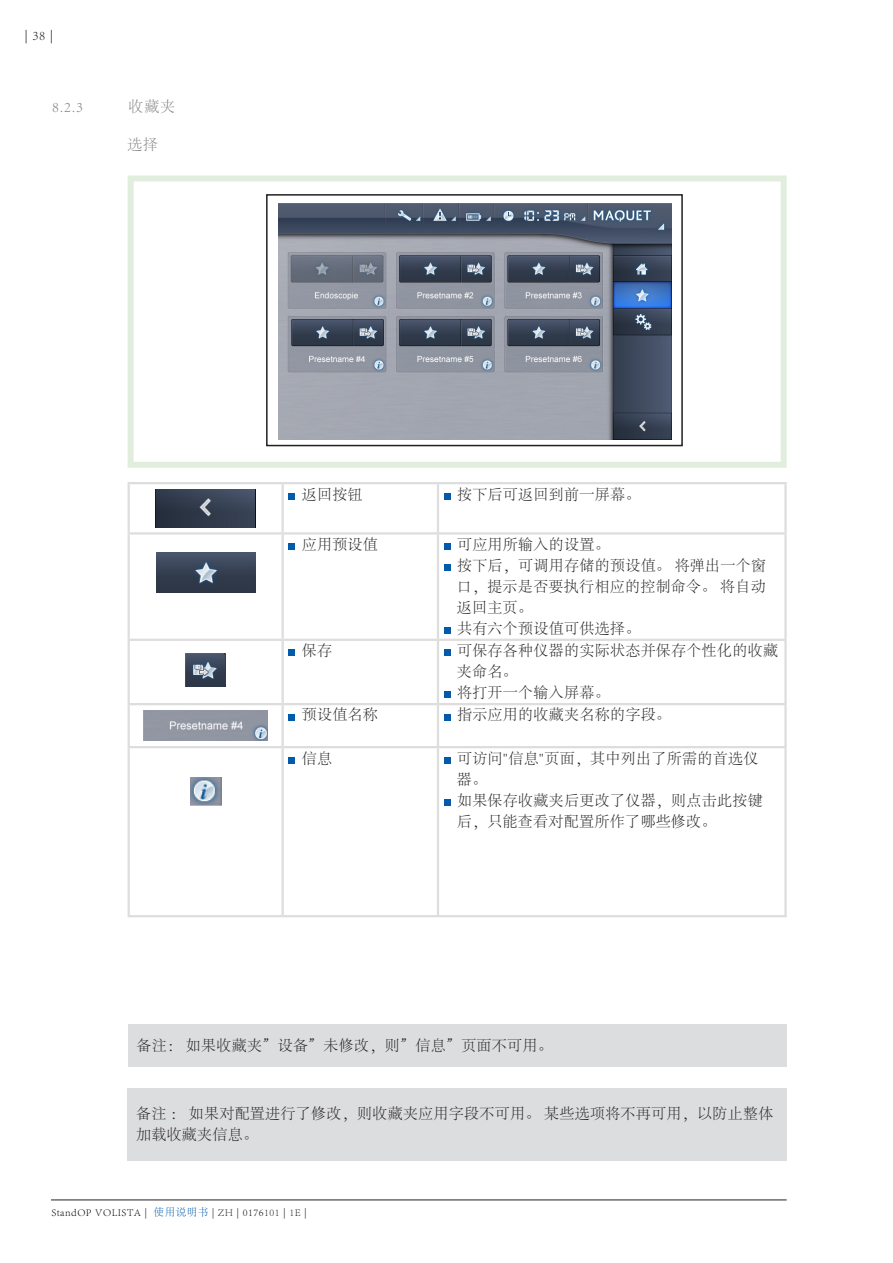
<style>
.page{position:relative;width:893px;height:1263px;background:#fff}
.page>*{position:absolute;margin:0;border:0;box-sizing:border-box;transform-origin:0 0}
.COPY-roman_10_14pt{font:300 15px/21px "Adobe Song Std";letter-spacing:.02em;color:#231f20}
.HEADLINE02_10_14pt_g{font:300 15px "Adobe Song Std";color:#808285}
.t1{font:300 13.5px "Adobe Song Std";color:#231f20}
.t2{font:300 10.5px "Adobe Song Std";letter-spacing:.05em;color:#000}
.s1{color:#231f20}
.s2{color:#015aaa}
</style>
<div class="page">
<hr style="left:51px;top:1199px;width:736px;height:1px;background:#231f20">
<hr style="left:128px;top:482px;width:155px;height:2px;background:#dcdddf">
<hr style="left:128px;top:484px;width:2px;height:48px;background:#dcdddf">
<hr style="left:283px;top:482px;width:155px;height:2px;background:#dcdddf">
<hr style="left:282px;top:484px;width:2px;height:48px;background:#dcdddf">
<hr style="left:438px;top:482px;width:349px;height:2px;background:#dcdddf">
<hr style="left:437px;top:484px;width:2px;height:48px;background:#dcdddf">
<hr style="left:784px;top:484px;width:3px;height:48px;background:#dcdddf">
<hr style="left:128px;top:532px;width:155px;height:2px;background:#dcdddf">
<hr style="left:128px;top:534px;width:2px;height:105px;background:#dcdddf">
<hr style="left:283px;top:532px;width:155px;height:2px;background:#dcdddf">
<hr style="left:282px;top:534px;width:2px;height:105px;background:#dcdddf">
<hr style="left:438px;top:532px;width:349px;height:2px;background:#dcdddf">
<hr style="left:437px;top:534px;width:2px;height:105px;background:#dcdddf">
<hr style="left:784px;top:534px;width:3px;height:105px;background:#dcdddf">
<hr style="left:128px;top:639px;width:155px;height:2px;background:#dcdddf">
<hr style="left:128px;top:641px;width:2px;height:62px;background:#dcdddf">
<hr style="left:283px;top:639px;width:155px;height:2px;background:#dcdddf">
<hr style="left:282px;top:641px;width:2px;height:62px;background:#dcdddf">
<hr style="left:438px;top:639px;width:349px;height:2px;background:#dcdddf">
<hr style="left:437px;top:641px;width:2px;height:62px;background:#dcdddf">
<hr style="left:784px;top:641px;width:3px;height:62px;background:#dcdddf">
<hr style="left:128px;top:703px;width:155px;height:2px;background:#dcdddf">
<hr style="left:128px;top:705px;width:2px;height:41px;background:#dcdddf">
<hr style="left:283px;top:703px;width:155px;height:2px;background:#dcdddf">
<hr style="left:282px;top:705px;width:2px;height:41px;background:#dcdddf">
<hr style="left:438px;top:703px;width:349px;height:2px;background:#dcdddf">
<hr style="left:437px;top:705px;width:2px;height:41px;background:#dcdddf">
<hr style="left:784px;top:705px;width:3px;height:41px;background:#dcdddf">
<hr style="left:128px;top:746px;width:155px;height:2px;background:#dcdddf">
<hr style="left:128px;top:748px;width:2px;height:167px;background:#dcdddf">
<hr style="left:283px;top:746px;width:155px;height:2px;background:#dcdddf">
<hr style="left:282px;top:748px;width:2px;height:167px;background:#dcdddf">
<hr style="left:438px;top:746px;width:349px;height:2px;background:#dcdddf">
<hr style="left:437px;top:748px;width:2px;height:167px;background:#dcdddf">
<hr style="left:784px;top:748px;width:3px;height:167px;background:#dcdddf">
<hr style="left:128px;top:915px;width:155px;height:2px;background:#dcdddf">
<hr style="left:283px;top:915px;width:155px;height:2px;background:#dcdddf">
<hr style="left:438px;top:915px;width:349px;height:2px;background:#dcdddf">
<img style="left:156px;top:489px;width:100px;height:38px">
<svg style="left:289px;top:493px;width:6px;height:6px"></svg>
<svg style="left:444px;top:493px;width:6px;height:6px"></svg>
<img style="left:156px;top:553px;width:99px;height:39px">
<div style="left:289px;top:543px;width:6px;height:7px;background:#015aaa"></div>
<div style="left:444px;top:543px;width:6px;height:7px;background:#015aaa"></div>
<div style="left:444px;top:564px;width:6px;height:7px;background:#015aaa"></div>
<div style="left:444px;top:627px;width:6px;height:7px;background:#015aaa"></div>
<img style="left:186px;top:654px;width:39px;height:33px">
<svg style="left:289px;top:650px;width:6px;height:6px"></svg>
<svg style="left:444px;top:650px;width:6px;height:6px"></svg>
<svg style="left:444px;top:692px;width:6px;height:6px"></svg>
<img style="left:144px;top:710px;width:124px;height:30px">
<svg style="left:289px;top:714px;width:6px;height:6px"></svg>
<svg style="left:444px;top:714px;width:6px;height:6px"></svg>
<img style="left:190px;top:778px;width:31px;height:27px">
<svg style="left:289px;top:757px;width:6px;height:6px"></svg>
<svg style="left:444px;top:757px;width:6px;height:6px"></svg>
<svg style="left:444px;top:799px;width:6px;height:6px"></svg>
<div style="left:128px;top:1024px;width:659px;height:43px;background:#dcdddf"></div>
<div style="left:128px;top:1088px;width:659px;height:73px;background:#dcdddf"></div>
<div style="left:128px;top:176px;width:659px;height:292px;border:6px solid #e1eedd"></div>
<img style="left:279px;top:204px;width:393px;height:236px">
<div style="left:266px;top:194px;width:417px;height:252px;border:2px solid #231f20"></div>
<p class="t1" style="left:24px;top:28px;width:30px">| 38 |</p>
<p class="HEADLINE02_10_14pt_g" style="left:52px;top:99px;width:32px">8.2.3</p>
<p class="HEADLINE02_10_14pt_g" style="left:129px;top:99px;width:48px">收藏夹</p>
<p class="HEADLINE02_10_14pt_g" style="left:128px;top:137px;width:32px">选择</p>
<p class="COPY-roman_10_14pt" style="left:302px;top:484px;width:62px">返回按钮</p>
<p class="COPY-roman_10_14pt" style="left:457px;top:484px;width:185px">按下后可返回到前一屏幕。</p>
<p class="COPY-roman_10_14pt" style="left:302px;top:534px;width:78px">应用预设值</p>
<p class="COPY-roman_10_14pt" style="left:457px;top:534px;width:154px">可应用所输入的设置。</p>
<p class="COPY-roman_10_14pt" style="left:457px;top:555px;width:311px;text-align:justify">按下后，可调用存储的预设值。 将弹出一个窗口，提示是否要执行相应的控制命令。 将自动返回主页。</p>
<p class="COPY-roman_10_14pt" style="left:457px;top:618px;width:185px">共有六个预设值可供选择。</p>
<p class="COPY-roman_10_14pt" style="left:302px;top:641px;width:32px">保存</p>
<p class="COPY-roman_10_14pt" style="left:457px;top:641px;width:323px">可保存各种仪器的实际状态并保存个性化的收藏夹命名。</p>
<p class="COPY-roman_10_14pt" style="left:457px;top:683px;width:154px">将打开一个输入屏幕。</p>
<p class="COPY-roman_10_14pt" style="left:302px;top:705px;width:78px">预设值名称</p>
<p class="COPY-roman_10_14pt" style="left:457px;top:705px;width:215px">指示应用的收藏夹名称的字段。</p>
<p class="COPY-roman_10_14pt" style="left:302px;top:748px;width:32px">信息</p>
<p class="COPY-roman_10_14pt" style="left:457px;top:748px;width:303px">可访问"信息"页面，其中列出了所需的首选仪器。</p>
<p class="COPY-roman_10_14pt" style="left:457px;top:790px;width:308px">如果保存收藏夹后更改了仪器，则点击此按键后，只能查看对配置所作了哪些修改。</p>
<p class="COPY-roman_10_14pt" style="left:137px;top:1035px;width:418px">备注： 如果收藏夹”设备”未修改，则”信息”页面不可用。</p>
<p class="COPY-roman_10_14pt" style="left:136px;top:1104px;width:639px">备注 ： 如果对配置进行了修改，则收藏夹应用字段不可用。 某些选项将不再可用，以防止整体加载收藏夹信息。</p>
<p class="t2" style="left:51px;top:1207px;width:257px">StandOP VOLISTA <span class="s1">|</span> <span class="s2">使用说明书</span> <span class="s1">| ZH |</span> 0176<span class="s1">101 | 1E |</span></p>
</div>
